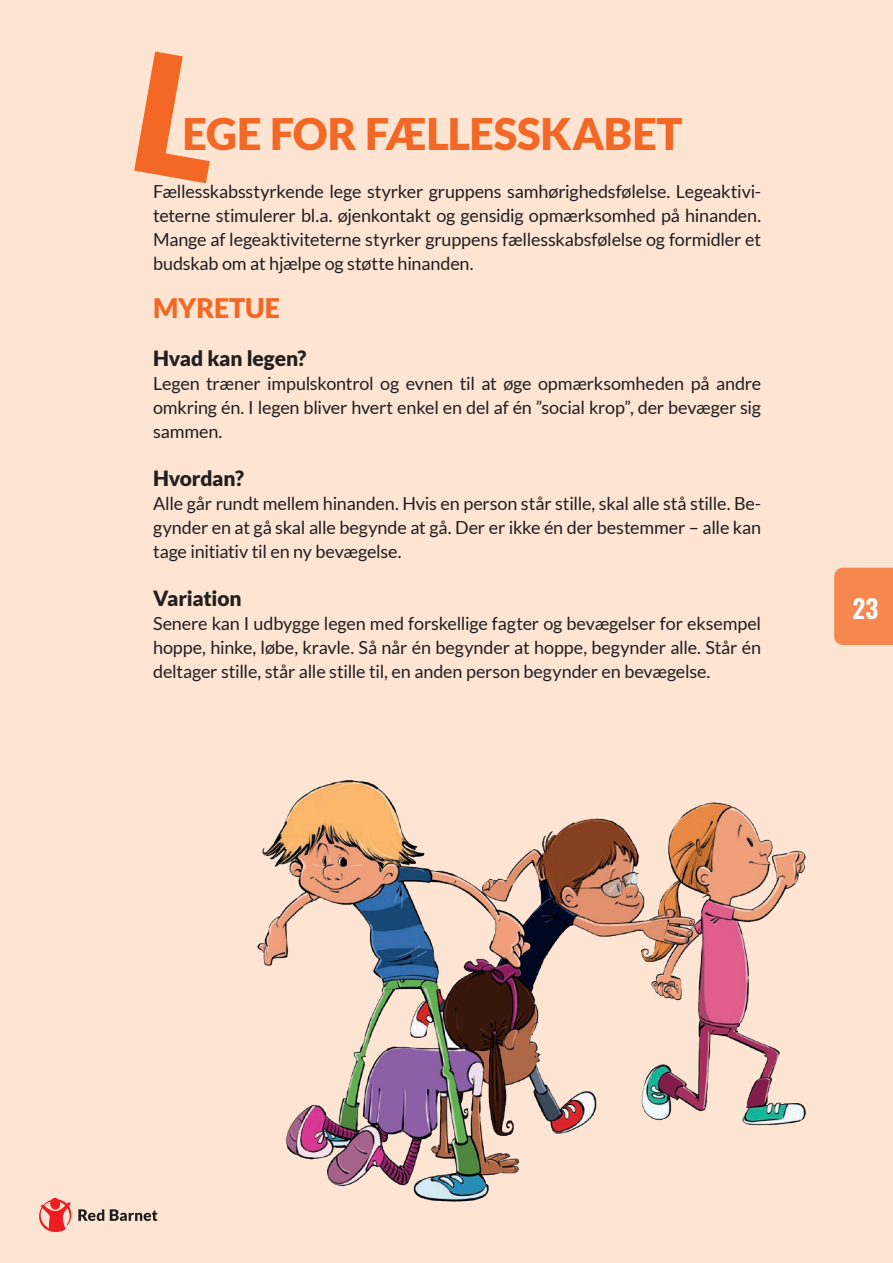
<style>
.page{position:relative;width:893px;height:1263px;background:#fee5d3}
.page>*{position:absolute;margin:0;border:0;box-sizing:border-box;transform-origin:0 0}
.t1{font:900 43.5px "Lato";letter-spacing:-.005em;color:#f36824}
.t2{font:900 27px "Lato";letter-spacing:-.005em;color:#f36824}
.t3{font:600 25.5px "Oswald";color:#fff}
.t4{font:900 21px "Lato";letter-spacing:-.01em;color:#231f20}
.t5{font:18px/24px "Lato";letter-spacing:-.01em;color:#231f20;text-align:justify}
</style>
<div class="page">
<svg style="left:110px;top:1209px;width:48px;height:12px"></svg>
<svg style="left:39px;top:1198px;width:65px;height:34px"></svg>
<img style="left:257px;top:780px;width:549px;height:422px">
<div style="left:834px;top:568px;width:59px;height:77px;background:#f5874f"></div>
<h1 class="t1" style="left:182px;top:109px;width:502px">EGE FOR FÆLLESSKABET</h1>
<p class="t5" style="left:153px;top:179px;width:610px">Fællesskabsstyrkende lege styrker gruppens samhørighedsfølelse. Legeaktivi&shy;teterne stimulerer bl.a. øjenkontakt og gensidig opmærksomhed på hinanden.<br>Mange af legeaktiviteterne styrker gruppens fællesskabsfølelse og formidler et budskab om at hjælpe og støtte hinanden.</p>
<h2 class="t2" style="left:153px;top:292px;width:128px">MYRETUE</h2>
<p class="t4" style="left:153px;top:346px;width:155px">Hvad kan legen?</p>
<p class="t5" style="left:153px;top:371px;width:610px">Legen træner impulskontrol og evnen til at øge opmærksomheden på andre omkring én. I legen bliver hvert enkel en del af én ”social krop”, der bevæger sig sammen.</p>
<p class="t4" style="left:153px;top:466px;width:92px">Hvordan?</p>
<p class="t5" style="left:153px;top:491px;width:610px">Alle går rundt mellem hinanden. Hvis en person står stille, skal alle stå stille. Be&shy;gynder en at gå skal alle begynde at gå. Der er ikke én der bestemmer – alle kan tage initiativ til en ny bevægelse.</p>
<p class="t4" style="left:153px;top:586px;width:90px">Variation</p>
<p class="t5" style="left:153px;top:611px;width:610px">Senere kan I udbygge legen med forskellige fagter og bevægelser for eksempel hoppe, hinke, løbe, kravle. Så når én begynder at hoppe, begynder alle. Står én deltager stille, står alle stille til, en anden person begynder en bevægelse.</p>
<h3 class="t3" style="left:853px;top:586px;width:27px">23</h3>
</div>
